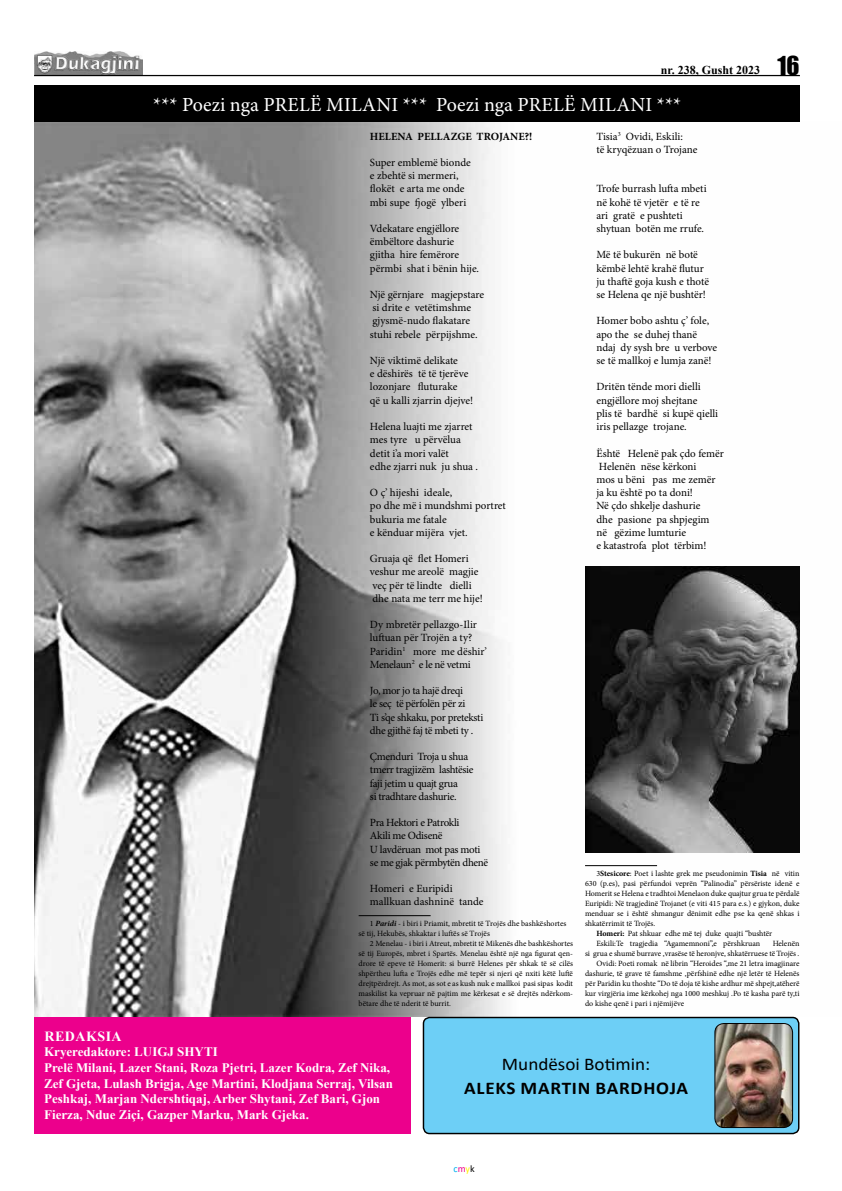
<style>
.page{position:relative;width:842px;height:1191px;background:#fff}
.page>*{position:absolute;margin:0;border:0;box-sizing:border-box;transform-origin:0 0}
.t1{font:20px "Minion Pro";letter-spacing:.01em;color:#fff}
.t2{font:700 17.9px "Calibri";letter-spacing:.04em;color:#000;scale:1.07 1}
.t3{font:17.9px "Calibri";color:#000;scale:1.07 1}
.t4{font:700 14px "Times New Roman";letter-spacing:.035em;color:#fff}
.t5{font:700 13px/15.6px "Times New Roman";color:#fff}
.t6{font:700 12px "Times New Roman";color:#000}
.t7{font:11px/13.2px "Minion Pro";letter-spacing:-.005em;color:#000}
.t8{font:11px/13.2px "Minion Pro";letter-spacing:-.03em;color:#000}
.t9{font:700 11px "Minion Pro";color:#000}
.t10{font:10px "Calibri";color:#00aeef}
.t11{font:8px/10px "Minion Pro";color:#000}
.s1{font-family:"Impact";font-weight:400;font-size:24px}
.s2{font-weight:700;font-style:italic}
.s3{font-weight:700}
.s4{color:#ec008c}
.s5{color:#fff200}
.s6{color:#000}
</style>
<div class="page">
<img style="left:34px;top:51px;width:109px;height:24px">
<hr style="left:34px;top:75px;width:766px;height:1px;background:#000">
<img style="left:34px;top:122px;width:766px;height:894px">
<div style="left:34px;top:1016px;width:377px;height:117px;background:#ec008c"></div>
<div style="left:423px;top:1017px;width:376px;height:116px;background:#6dcff6;border-radius:6px"></div>
<div style="left:423px;top:1016px;width:376px;height:118px;border:1px solid #000;border-radius:6px"></div>
<div style="left:34px;top:85px;width:765px;height:37px;background:#000"></div>
<hr style="left:359px;top:915px;width:72px;height:1px;background:#000">
<hr style="left:585px;top:865px;width:72px;height:1px;background:#000">
<img style="left:585px;top:566px;width:214px;height:286px">
<img style="left:716px;top:1023px;width:76px;height:104px">
<div style="left:714px;top:1023px;width:79px;height:105px;border:1px solid #000;border-radius:9px"></div>
<p class="t6" style="left:661px;top:61px;width:140px">nr. 238, Gusht 2023 <span class="s1">16</span></p>
<h1 class="t1" style="left:153px;top:92px;width:529px">*** Poezi nga PRELË MILANI *** Poezi nga PRELË MILANI ***</h1>
<p class="t9" style="left:370px;top:128px;width:164px">HELENA PELLAZGE TROJANE?!</p>
<p class="t7" style="left:370px;top:156px;width:102px">Super emblemë bionde e zbehtë si mermeri, flokët e arta me onde mbi supe fjogë ylberi</p>
<p class="t7" style="left:370px;top:222px;width:111px">Vdekatare engjëllore ëmbëltore dashurie gjitha hire femërore përmbi shat i bënin hije.</p>
<p class="t7" style="left:370px;top:288px;width:116px">Një gërnjare magjepstare si drite e vetëtimshme gjysmë-nudo flakatare stuhi rebele përpijshme.</p>
<p class="t7" style="left:370px;top:354px;width:105px">Një viktimë delikate<br>e dëshirës të të tjerëve lozonjare fluturake<br>që u kalli zjarrin djejve!</p>
<p class="t7" style="left:370px;top:420px;width:110px">Helena luajti me zjarret mes tyre u përvëlua detit i’a mori valët<br>edhe zjarri nuk ju shua .</p>
<p class="t7" style="left:370px;top:486px;width:137px">O ç’ hijeshi ideale,<br>po dhe më i mundshmi portret bukuria me fatale<br>e kënduar mijëra vjet.</p>
<p class="t7" style="left:370px;top:552px;width:114px">Gruaja që flet Homeri veshur me areolë magjie veç për të lindte dielli dhe nata me terr me hije!</p>
<p class="t7" style="left:370px;top:618px;width:118px">Dy mbretër pellazgo-Ilir luftuan për Trojën a ty?<br>Paridin<sup>1</sup> more me dëshir’<br>Menelaun<sup>2</sup> e le në vetmi</p>
<p class="t8" style="left:370px;top:684px;width:115px">Jo, mor jo ta hajë dreqi<br>le seç të përfolën për zi<br>Ti s’qe shkaku, por preteksti dhe gjithë faj të mbeti ty .</p>
<p class="t8" style="left:370px;top:750px;width:105px">Çmenduri Troja u shua tmerr tragjizëm lashtësie faji jetim u quajt grua<br>si tradhtare dashurie.</p>
<p class="t8" style="left:370px;top:816px;width:120px">Pra Hektori e Patrokli<br>Akili me Odisenë<br>U lavdëruan mot pas moti se me gjak përmbytën dhenë</p>
<p class="t7" style="left:370px;top:882px;width:115px">Homeri e Euripidi mallkuan dashninë tande</p>
<p class="t11" style="left:359px;top:918px;width:209px;text-indent:11px">1 <span class="s2">Paridi</span> - i biri i Priamit, mbretit të Trojës dhe bashkëshortes së tij, Hekubës, shkaktar i luftës së Trojës</p>
<p class="t11" style="left:359px;top:938px;width:216px;text-align:justify;text-indent:11px">2 Menelau - i biri i Atreut, mbretit të Mikenës dhe bashkëshortes së tij Europës, mbret i Spartës. Menelau është një nga figurat qen&shy;drore të epeve të Homerit: si burrë Helenes për shkak të së cilës shpërtheu lufta e Trojës edhe më tepër si njeri që nxiti këtë luftë drejtpërdrejt. As mot, as sot e as kush nuk e mallkoi pasi sipas kodit maskilist ka vepruar në pajtim me kërkesat e së drejtës ndërkom&shy;bëtare dhe të nderit të burrit.</p>
<p class="t7" style="left:596px;top:130px;width:103px">Tisia<sup>3</sup> Ovidi, Eskili:<br>të kryqëzuan o Trojane</p>
<p class="t7" style="left:596px;top:183px;width:112px">Trofe burrash lufta mbeti në kohë të vjetër e të re ari gratë e pushteti shytuan botën me rrufe.</p>
<p class="t7" style="left:596px;top:249px;width:114px">Më të bukurën në botë këmbë lehtë krahë flutur ju thaftë goja kush e thotë se Helena qe një bushtër!</p>
<p class="t7" style="left:596px;top:315px;width:122px">Homer bobo ashtu ç’ fole, apo the se duhej thanë ndaj dy sysh bre u verbove se të mallkoj e lumja zanë!</p>
<p class="t7" style="left:596px;top:381px;width:123px">Dritën tënde mori dielli engjëllore moj shejtane<br>plis të bardhë si kupë qielli iris pellazge trojane.</p>
<p class="t7" style="left:596px;top:447px;width:129px">Është Helenë pak çdo femër<br>Helenën nëse kërkoni<br>mos u bëni pas me zemër ja ku është po ta doni!<br>Në çdo shkelje dashurie<br>dhe pasione pa shpjegim<br>në gëzime lumturie<br>e katastrofa plot tërbim!</p>
<p class="t11" style="left:596px;top:868px;width:205px">3<span class="s3">Stesicore</span>: Poet i lashte grek me pseudonimin <span class="s3">Tisia</span> në vitin</p>
<p class="t11" style="left:585px;top:878px;width:216px">630 (p.es), pasi përfundoi veprën “Palinodia” përsëriste idenë e</p>
<p class="t11" style="left:585px;top:888px;width:216px">Homerit se Helena e tradhtoi Menelaon duke quajtur grua te përdalë</p>
<p class="t11" style="left:585px;top:898px;width:216px">Euripidi: Në tragjedinë Trojanet (e viti 415 para e.s.) e gjykon, duke</p>
<p class="t11" style="left:585px;top:908px;width:216px">menduar se i është shmangur dënimit edhe pse ka qenë shkas i</p>
<p class="t11" style="left:585px;top:918px;width:72px">shkatërrimit të Trojës.</p>
<p class="t11" style="left:596px;top:928px;width:177px"><span class="s3">Homeri:</span> Pat shkuar edhe më tej duke quajti “bushtër</p>
<p class="t11" style="left:596px;top:938px;width:165px">Eskili:Te tragjedia “Agamemnoni”,e përshkruan</p>
<p class="t11" style="left:773px;top:938px;width:28px">Helenën</p>
<p class="t11" style="left:585px;top:948px;width:216px">si grua e shumë burrave ,vrasëse të heronjve, shkatërruese të Trojës .</p>
<p class="t11" style="left:596px;top:958px;width:205px">Ovidi: Poeti romak në librin “Heroides “,me 21 letra imagjinare</p>
<p class="t11" style="left:585px;top:968px;width:216px">dashurie, të grave të famshme ,përfshinë edhe një letër të Helenës</p>
<p class="t11" style="left:585px;top:978px;width:216px">për Paridin ku thoshte “Do të doja të kishe ardhur më shpejt,atëherë</p>
<p class="t11" style="left:585px;top:988px;width:216px">kur virgjëria ime kërkohej nga 1000 meshkuj .Po të kasha parë ty,ti</p>
<p class="t11" style="left:585px;top:998px;width:101px">do kishe qenë i pari i njëmijëve</p>
<p class="t4" style="left:44px;top:1026px;width:79px">REDAKSIA</p>
<p class="t5" style="left:44px;top:1044px;width:350px">Kryeredaktore: LUIGJ SHYTI<br>Prelë Milani, Lazer Stani, Roza Pjetri, Lazer Kodra, Zef Nika, Zef Gjeta, Lulash Brigja, Age Martini, Klodjana Serraj, Vilsan Peshkaj, Marjan Ndershtiqaj, Arber Shytani, Zef Bari, Gjon Fierza, Ndue Ziçi, Gazper Marku, Mark Gjeka.</p>
<h2 class="t3" style="left:502px;top:1051px;width:140px">Mundësoi Botimin:</h2>
<h2 class="t2" style="left:464px;top:1075px;width:211px">ALEKS MARTIN BARDHOJA</h2>
<p class="t10" style="left:454px;top:1161px;width:23px">c<span class="s4">m</span><span class="s5">y</span><span class="s6">k</span></p>
</div>
